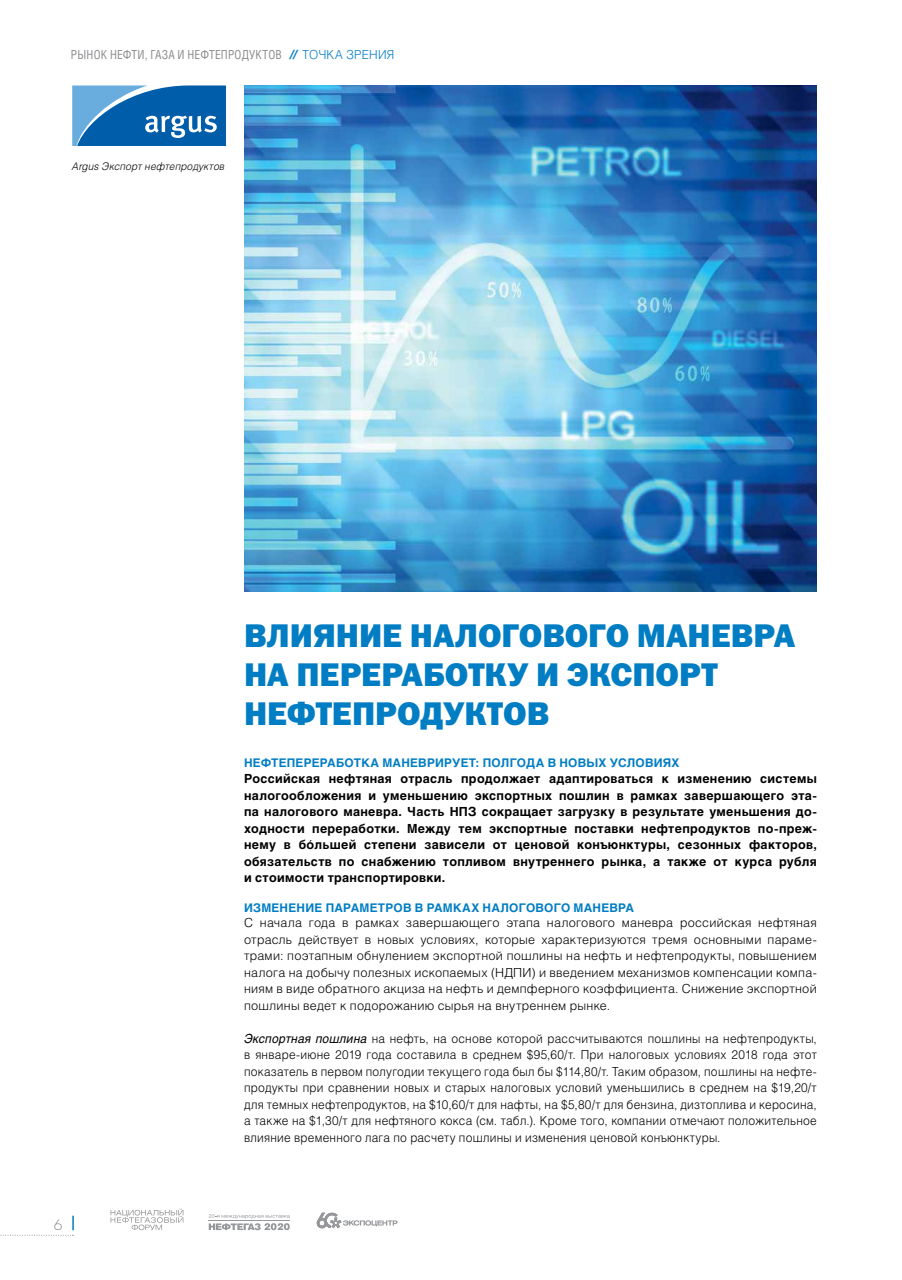
<style>
.page{position:relative;width:902px;height:1280px;background:#fff}
.page>*{position:absolute;margin:0;border:0;box-sizing:border-box;transform-origin:0 0}
.t1{font:33px/39px "Franklin Gothic Heavy C";letter-spacing:-.005em;color:#007dc3}
.t2{font:300 15px "Intro";color:#888a8c}
.t3{font:300 12.45px/16.5px "Helios";letter-spacing:.02em;color:#000;text-align:justify;scale:.95 1}
.t4{font:700 12.45px/16.5px "Helios C";letter-spacing:.025em;color:#000;text-align:justify}
.t5{font:300 12.45px/16.5px "Helios";letter-spacing:.02em;color:#000;text-align:justify}
.t6{font:12.45px "Helios Cond";letter-spacing:.015em;color:#888a8c;scale:.95 1}
.t7{font:700 11.85px "Helios C";letter-spacing:.02em;color:#007dc3}
.t8{font:italic 10.5px "Helios Light C";letter-spacing:.02em;color:#000;scale:.95 1}
.s1{font-family:"Helios C";font-weight:700;font-style:italic;color:#007dc3}
.s2{font-family:"Helios";font-weight:300;color:#007dc3}
.s3{font-family:"Helios C";font-weight:400;font-style:italic}
</style>
<div class="page">
<svg style="left:0;top:1216px;width:74px;height:20px"></svg>
<svg style="left:110px;top:1208px;width:73px;height:22px"></svg>
<svg style="left:317px;top:1213px;width:80px;height:15px"></svg>
<svg style="left:209px;top:1214px;width:81px;height:16px"></svg>
<img style="left:244px;top:85px;width:572px;height:506px">
<svg style="left:72px;top:85px;width:153px;height:61px;background:#317ebd"></svg>
<p class="t6" style="left:71px;top:47px;width:342px">РЫНОК НЕФТИ, ГАЗА И НЕФТЕПРОДУКТОВ <span class="s1">//</span> <span class="s2">ТОЧКА ЗРЕНИЯ</span></p>
<p class="t8" style="left:72px;top:160px;width:162px">Argus Экспорт нефтепродуктов</p>
<p class="t2" style="left:54px;top:1216px;width:10px">6</p>
<h1 class="t1" style="left:244px;top:615px;width:553px">ВЛИЯНИЕ НАЛОГОВОГО МАНЕВРА<br>НА ПЕРЕРАБОТКУ И ЭКСПОРТ<br>НЕФТЕПРОДУКТОВ</h1>
<p class="t7" style="left:244px;top:755px;width:437px">НЕФТЕПЕРЕРАБОТКА МАНЕВРИРУЕТ: ПОЛГОДА В НОВЫХ УСЛОВИЯХ</p>
<p class="t4" style="left:244px;top:770px;width:574px">Российская нефтяная отрасль продолжает адаптироваться к изменению системы налогообложения и уменьшению экспортных пошлин в рамках завершающего эта&shy;па налогового маневра. Часть НПЗ сокращает загрузку в результате уменьшения до&shy;ходности переработки. Между тем экспортные поставки нефтепродуктов по-преж&shy;нему в большей степени зависели от ценовой конъюнктуры, сезонных факторов, обязательств по снабжению топливом внутреннего рынка, а также от курса рубля и стоимости транспортировки.</p>
<p class="t7" style="left:244px;top:901px;width:391px">ИЗМЕНЕНИЕ ПАРАМЕТРОВ В РАМКАХ НАЛОГОВОГО МАНЕВРА</p>
<p class="t5" style="left:244px;top:914px;width:574px">С начала года в рамках завершающего этапа налогового маневра российская нефтяная отрасль действует в новых условиях, которые характеризуются тремя основными параме&shy;трами: поэтапным обнулением экспортной пошлины на нефть и нефтепродукты, повышением налога на добычу полезных ископаемых (НДПИ) и введением механизмов компенсации компа&shy;ниям в виде обратного акциза на нефть и демпферного коэффициента. Снижение экспортной пошлины ведет к подорожанию сырья на внутреннем рынке.</p>
<p class="t3" style="left:244px;top:1030px;width:604px"><span class="s3">Экспортная пошлина</span> на нефть, на основе которой рассчитываются пошлины на нефтепродукты, в январе-июне 2019 года составила в среднем $95,60/т. При налоговых условиях 2018 года этот показатель в первом полугодии текущего года был бы $114,80/т. Таким образом, пошлины на нефте&shy;продукты при сравнении новых и старых налоговых условий уменьшились в среднем на $19,20/т для темных нефтепродуктов, на $10,60/т для нафты, на $5,80/т для бензина, дизтоплива и керосина, а также на $1,30/т для нефтяного кокса (см. табл.). Кроме того, компании отмечают положительное влияние временного лага по расчету пошлины и изменения ценовой конъюнктуры.</p>
</div>
